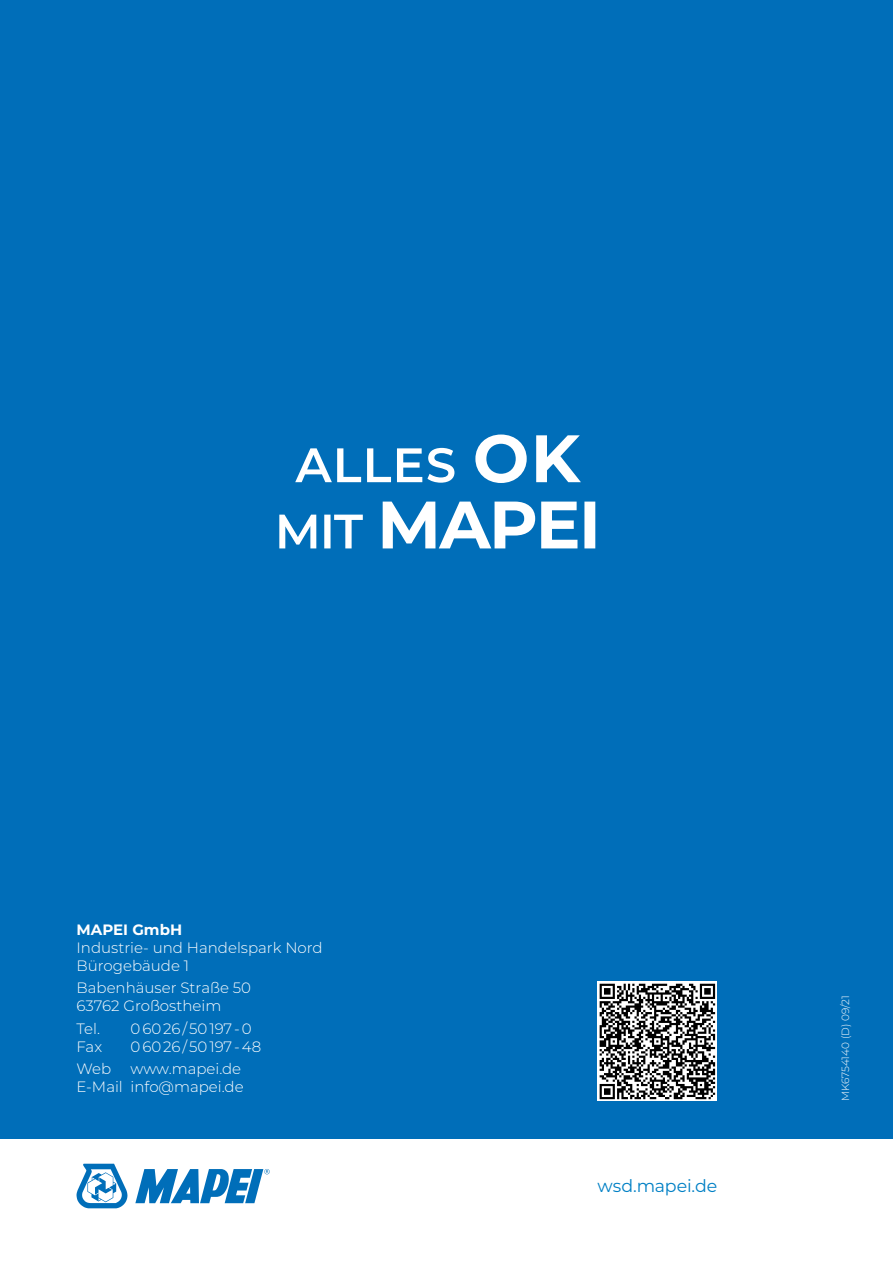
<style>
.page{position:relative;width:893px;height:1263px;background:#006eb9}
.page>*{position:absolute;margin:0;border:0;box-sizing:border-box;transform-origin:0 0}
.t1{font:17.4px "Montserrat";letter-spacing:-.01em;color:#0080c5}
.t2{font:300 15px/18px "Montserrat";color:#fff}
.t3{font:700 15px "Montserrat";color:#fff}
.t4{font:300 10.5px "Montserrat";color:#fff}
</style>
<div class="page">
<div style="left:0;top:1140px;width:893px;height:123px;background:#fff"></div>
<svg style="left:77px;top:1164px;width:50px;height:44px"></svg>
<svg style="left:135px;top:1169px;width:135px;height:34px"></svg>
<svg style="left:279px;top:502px;width:316px;height:46px"></svg>
<svg style="left:295px;top:434px;width:286px;height:49px"></svg>
<svg style="left:597px;top:981px;width:120px;height:120px"></svg>
<svg style="left:600px;top:984px;width:115px;height:115px;background:#7a7a7a"></svg>
<p class="t3" style="left:77px;top:919px;width:107px">MAPEI GmbH</p>
<p class="t2" style="left:77px;top:938px;width:248px">Industrie- und Handelspark Nord<br>Bürogebäude 1</p>
<p class="t2" style="left:77px;top:979px;width:176px">Babenhäuser Straße 50<br>63762 Großostheim</p>
<p class="t2" style="left:77px;top:1019px;width:25px">Tel.</p>
<p class="t2" style="left:131px;top:1019px;width:123px">0 60 26 / 50 197 - 0</p>
<p class="t2" style="left:77px;top:1037px;width:27px">Fax</p>
<p class="t2" style="left:131px;top:1037px;width:132px">0 60 26 / 50 197 - 48</p>
<p class="t2" style="left:77px;top:1059px;width:36px">Web</p>
<p class="t2" style="left:77px;top:1059px;width:169px;text-align:right">www.mapei.de<br>E-Mail info@mapei.de</p>
<p class="t1" style="left:597px;top:1174px;width:121px">wsd.mapei.de</p>
<p class="t4" style="left:838px;top:1101px;width:108px;rotate:-90deg">MK6754140 (D) 09/21</p>
</div>
